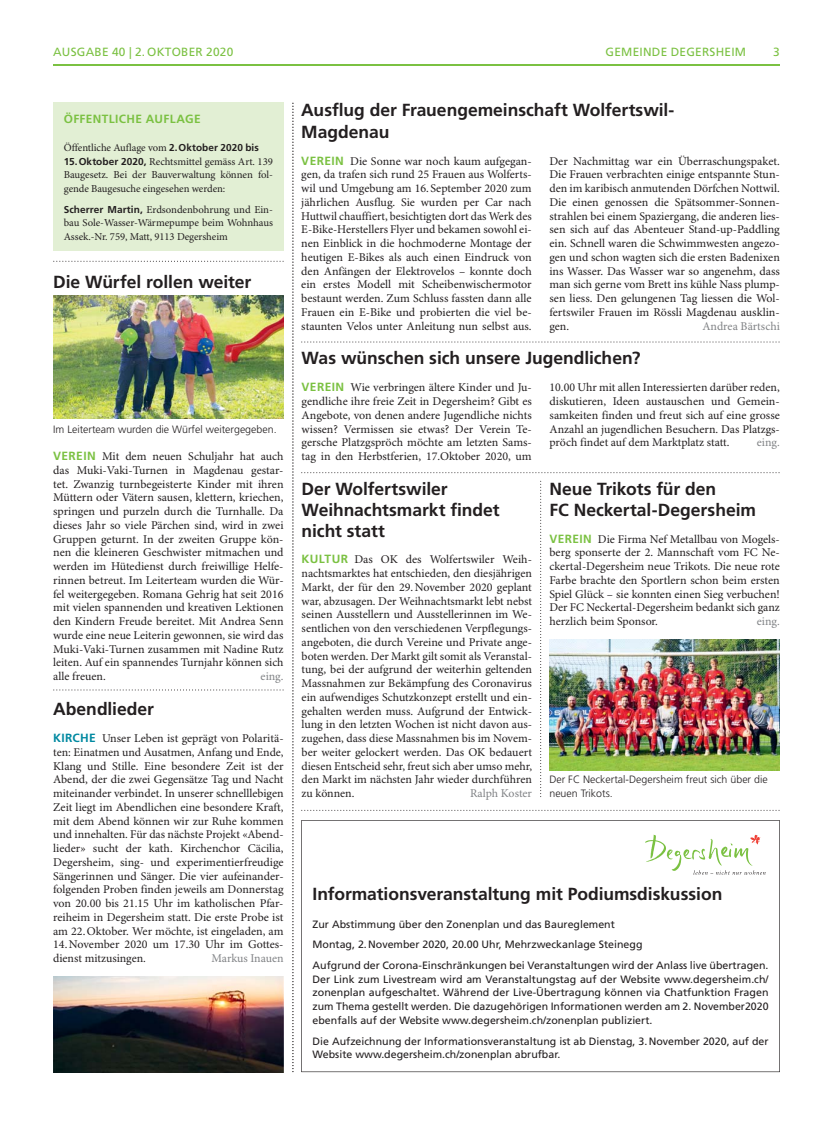
<style>
.page{position:relative;width:833px;height:1134px;background:#fff}
.page>*{position:absolute;margin:0;border:0;box-sizing:border-box;transform-origin:0 0}
.t1{font:700 17.5px/21.2px "Frutiger LT Std";color:#231f20}
.t2{font:11.88px/13.8px "Minion Pro";color:#231f20;text-align:justify}
.t3{font:11.88px "Minion Pro";color:#808285}
.t4{font:11.88px "Frutiger LT Std";letter-spacing:.02em;color:#7bc142}
.t5{font:700 11.88px "Frutiger LT Std";letter-spacing:.03em;color:#7bc142}
.t6{font:10.62px/13.8px "Frutiger LT Std";color:#231f20}
.t7{font:10.62px/13.8px "Minion Pro";letter-spacing:-.005em;color:#231f20;text-align:justify}
.t8{font:300 10.62px/13.8px "Frutiger LT Std";color:#231f20}
.s1{font-family:"Frutiger LT Std";font-weight:700;font-size:10px}
.s2{font-family:"Frutiger LT Std";font-weight:700;color:#7bc142}
.s3{font-family:"Frutiger LT Std";font-weight:700;color:#0089a1}
</style>
<div class="page">
<img style="left:549px;top:639px;width:231px;height:131px">
<div style="left:53px;top:103px;width:230px;height:148px;background:#e2efd4"></div>
<svg style="left:301px;top:820px;width:479px;height:252px"></svg>
<hr style="left:53px;top:65px;width:727px;height:1px;background:#7bc142">
<svg style="left:292px;top:103px;width:1px;height:969px"></svg>
<svg style="left:540px;top:481px;width:1px;height:316px"></svg>
<svg style="left:301px;top:472px;width:478px;height:1px"></svg>
<svg style="left:301px;top:810px;width:478px;height:1px"></svg>
<svg style="left:301px;top:341px;width:478px;height:1px"></svg>
<svg style="left:53px;top:689px;width:230px;height:1px"></svg>
<svg style="left:53px;top:261px;width:230px;height:1px"></svg>
<img style="left:53px;top:976px;width:231px;height:96px">
<img style="left:53px;top:295px;width:230px;height:124px">
<svg style="left:645px;top:835px;width:120px;height:40px"></svg>
<p class="t4" style="left:53px;top:46px;width:182px">AUSGABE 40 | 2. OKTOBER 2020</p>
<p class="t4" style="left:605px;top:46px;width:142px">GEMEINDE DEGERSHEIM</p>
<p class="t4" style="left:773px;top:46px;width:8px">3</p>
<p class="t5" style="left:64px;top:113px;width:138px">ÖFFENTLICHE AUFLAGE</p>
<p class="t7" style="left:64px;top:141px;width:197px">Öffentliche Auflage vom <span class="s1">2. Oktober 2020 bis</span></p>
<p class="t7" style="left:64px;top:155px;width:211px"><span class="s1">15. Oktober 2020,</span> Rechtsmittel gemäss Art. 139<br>Baugesetz. Bei der Bauverwaltung können fol&shy;gende Baugesuche eingesehen werden:</p>
<p class="t7" style="left:64px;top:203px;width:211px"><span class="s1">Scherrer Martin,</span> Erdsondenbohrung und Ein&shy;bau Sole-Wasser-Wärmepumpe beim Wohnhaus Assek.-Nr. 759, Matt, 9113 Degersheim</p>
<h1 class="t1" style="left:53px;top:272px;width:200px">Die Würfel rollen weiter</h1>
<p class="t8" style="left:53px;top:423px;width:225px">Im Leiterteam wurden die Würfel weitergegeben.</p>
<p class="t2" style="left:53px;top:450px;width:232px"><span class="s2">VEREIN</span> Mit dem neuen Schuljahr hat auch das Muki-Vaki-Turnen in Magdenau gestar&shy;tet. Zwanzig turnbegeisterte Kinder mit ihren Müttern oder Vätern sausen, klettern, kriechen, springen und purzeln durch die Turnhalle. Da dieses Jahr so viele Pärchen sind, wird in zwei Gruppen geturnt. In der zweiten Gruppe kön&shy;nen die kleineren Geschwister mitmachen und werden im Hütedienst durch freiwillige Helfe&shy;rinnen betreut. Im Leiterteam wurden die Wür&shy;fel weitergegeben. Romana Gehrig hat seit 2016 mit vielen spannenden und kreativen Lektionen den Kindern Freude bereitet. Mit Andrea Senn wurde eine neue Leiterin gewonnen, sie wird das Muki-Vaki-Turnen zusammen mit Nadine Rutz leiten. Auf ein spannendes Turnjahr können sich alle freuen.</p>
<p class="t3" style="left:261px;top:672px;width:24px">eing.</p>
<h1 class="t1" style="left:53px;top:699px;width:102px">Abendlieder</h1>
<p class="t2" style="left:53px;top:732px;width:232px"><span class="s3">KIRCHE</span> Unser Leben ist geprägt von Polaritä&shy;ten: Einatmen und Ausatmen, Anfang und Ende, Klang und Stille. Eine besondere Zeit ist der Abend, der die zwei Gegensätze Tag und Nacht miteinander verbindet. In unserer schnelllebigen Zeit liegt im Abendlichen eine besondere Kraft, mit dem Abend können wir zur Ruhe kommen und innehalten. Für das nächste Projekt «Abend&shy;lieder» sucht der kath. Kirchenchor Cäcilia, Degersheim, sing- und experimentierfreudige Sängerinnen und Sänger. Die vier aufeinander&shy;folgenden Proben finden jeweils am Donnerstag von 20.00 bis 21.15 Uhr im katholischen Pfar&shy;reiheim in Degersheim statt. Die erste Probe ist am 22. Oktober. Wer möchte, ist eingeladen, am</p>
<p class="t2" style="left:53px;top:939px;width:232px">14. November 2020 um 17.30 Uhr im Gottes&shy;dienst mitzusingen.</p>
<p class="t3" style="left:211px;top:954px;width:74px">Markus Inauen</p>
<h1 class="t1" style="left:301px;top:101px;width:375px">Ausflug der Frauen gemeinschaft Wolfertswil-<br>Magdenau</h1>
<p class="t2" style="left:301px;top:155px;width:232px"><span class="s2">VEREIN</span> Die Sonne war noch kaum aufgegan&shy;gen, da trafen sich rund 25 Frauen aus Wolferts&shy;wil und Umgebung am 16. September 2020 zum jährlichen Ausflug. Sie wurden per Car nach Huttwil chauffiert, besichtigten dort das Werk des E-Bike-Herstellers Flyer und bekamen sowohl ei&shy;nen Einblick in die hochmoderne Montage der heutigen E-Bikes als auch einen Eindruck von den Anfängen der Elektrovelos – konnte doch ein erstes Modell mit Scheibenwischermotor bestaunt werden. Zum Schluss fassten dann alle Frauen ein E-Bike und probierten die viel be&shy;staunten Velos unter Anleitung nun selbst aus.</p>
<p class="t2" style="left:549px;top:155px;width:232px">Der Nachmittag war ein Überraschungspaket.<br>Die Frauen verbrachten einige entspannte Stun&shy;den im karibisch anmutenden Dörfchen Nottwil.<br>Die einen genossen die Spätsommer-Sonnen&shy;strahlen bei einem Spaziergang, die anderen lies&shy;sen sich auf das Abenteuer Stand-up-Paddling ein. Schnell waren die Schwimmwesten angezo&shy;gen und schon wagten sich die ersten Badenixen ins Wasser. Das Wasser war so angenehm, dass man sich gerne vom Brett ins kühle Nass plump&shy;sen liess. Den gelungenen Tag liessen die Wol&shy;fertswiler Frauen im Rössli Magdenau ausklin&shy;gen.</p>
<p class="t3" style="left:702px;top:321px;width:79px">Andrea Bärtschi</p>
<h1 class="t1" style="left:301px;top:348px;width:340px">Was wünschen sich unsere Jugendlichen?</h1>
<p class="t2" style="left:301px;top:382px;width:232px"><span class="s2">VEREIN</span> Wie verbringen ältere Kinder und Ju&shy;gendliche ihre freie Zeit in Degersheim? Gibt es Angebote, von denen andere Jugendliche nichts wissen? Vermissen sie etwas? Der Verein Te&shy;gersche Platzgspröch möchte am letzten Sams&shy;tag in den Herbstferien, 17.Oktober 2020, um</p>
<p class="t2" style="left:549px;top:382px;width:232px">10.00 Uhr mit allen Interessierten darüber reden, diskutieren, Ideen austauschen und Gemein&shy;samkeiten finden und freut sich auf eine grosse Anzahl an jugendlichen Besuchern. Das Platzgs&shy;pröch findet auf dem Marktplatz statt.</p>
<p class="t3" style="left:757px;top:438px;width:24px">eing.</p>
<h1 class="t1" style="left:301px;top:479px;width:200px">Der Wolfertswiler<br>Weihnachtsmarkt findet nicht statt</h1>
<p class="t2" style="left:301px;top:554px;width:232px"><span class="s2">KULTUR</span> Das OK des Wolfertswiler Weih&shy;nachtsmarktes hat entschieden, den diesjährigen Markt, der für den 29. November 2020 geplant war, abzusagen. Der Weihnachtsmarkt lebt nebst seinen Ausstellern und Ausstellerinnen im We&shy;sentlichen von den verschiedenen Verpflegungs&shy;angeboten, die durch Vereine und Private ange&shy;boten werden. Der Markt gilt somit als Veranstal&shy;tung, bei der aufgrund der weiterhin geltenden Massnahmen zur Bekämpfung des Coronavirus ein aufwendiges Schutzkonzept erstellt und ein&shy;gehalten werden muss. Aufgrund der Entwick&shy;lung in den letzten Wochen ist nicht davon aus&shy;zugehen, dass diese Massnahmen bis im Novem&shy;ber weiter gelockert werden. Das OK bedauert diesen Entscheid sehr, freut sich aber umso mehr, den Markt im nächsten Jahr wieder durchführen zu können.</p>
<p class="t3" style="left:470px;top:789px;width:63px">Ralph Koster</p>
<h1 class="t1" style="left:549px;top:479px;width:208px">Neue Trikots für den<br>FC Neckertal-Degersheim</h1>
<p class="t2" style="left:549px;top:533px;width:232px"><span class="s2">VEREIN</span> Die Firma Nef Metallbau von Mogels&shy;berg sponserte der 2. Mannschaft vom FC Ne&shy;ckertal-Degersheim neue Trikots. Die neue rote Farbe brachte den Sportlern schon beim ersten Spiel Glück – sie konnten einen Sieg verbuchen!<br>Der FC Neckertal-Degersheim bedankt sich ganz herzlich beim Sponsor.</p>
<p class="t3" style="left:757px;top:617px;width:24px">eing.</p>
<p class="t8" style="left:549px;top:773px;width:220px">Der FC Neckertal-Degersheim freut sich über die neuen Trikots.</p>
<h1 class="t1" style="left:312px;top:884px;width:411px">Informationsveranstaltung mit Podiumsdiskussion</h1>
<p class="t6" style="left:312px;top:914px;width:457px;line-height:20.6px">Zur Abstimmung über den Zonenplan und das Baureglement<br>Montag, 2. November 2020, 20.00 Uhr, Mehrzweckanlage Steinegg<br>Aufgrund der Corona-Einschränkungen bei Veranstaltungen wird der Anlass live übertragen.</p>
<p class="t6" style="left:312px;top:973px;width:457px;text-align:justify">Der Link zum Livestream wird am Veranstaltungstag auf der Website www.degersheim.ch/ zonenplan aufgeschaltet. Während der Live-Übertragung können via Chatfunktion Fragen zum Thema gestellt werden. Die dazugehörigen Informationen werden am 2. November2020 ebenfalls auf der Website www.degersheim.ch/zonenplan publiziert.</p>
<p class="t6" style="left:312px;top:1035px;width:457px">Die Aufzeichnung der Informationsveranstaltung ist ab Dienstag, 3. November 2020, auf der<br>Website www.degersheim.ch/zonenplan abrufbar.</p>
</div>
